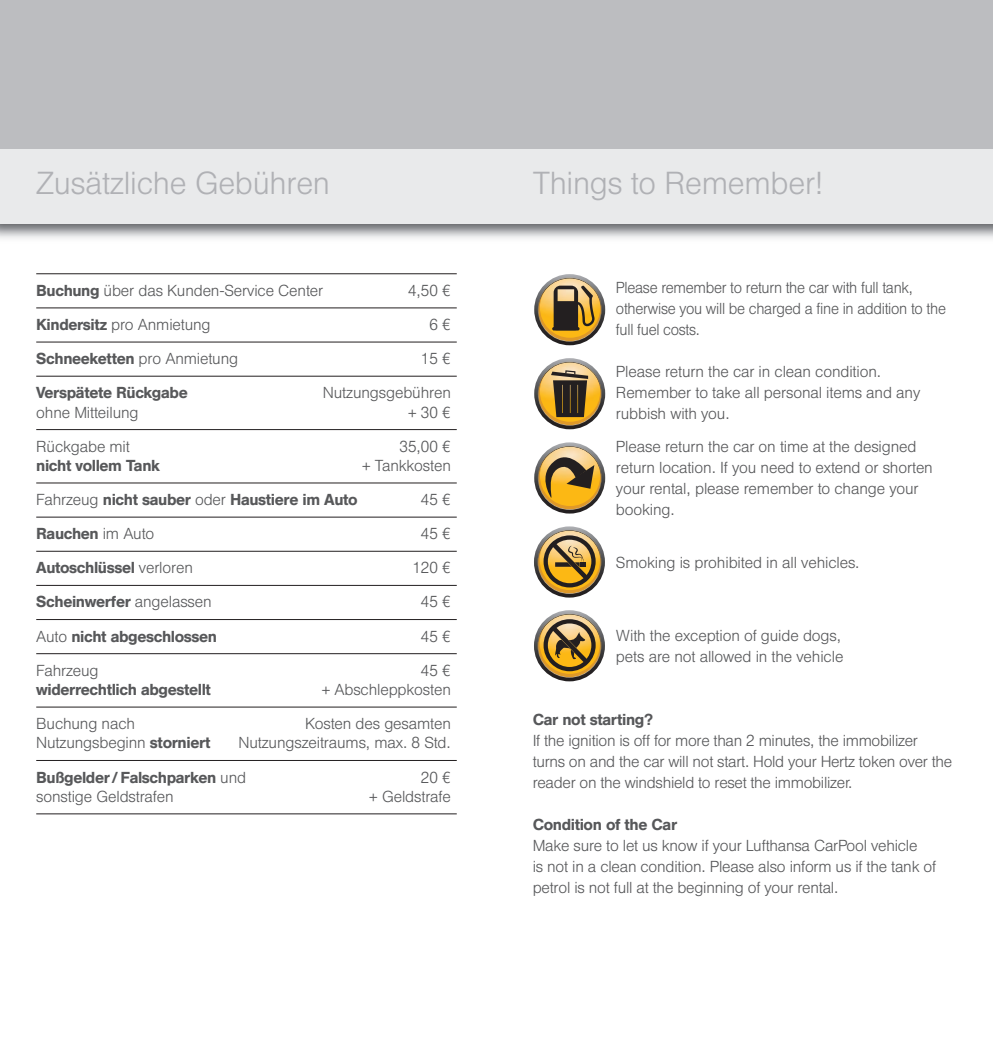
<style>
.page{position:relative;width:993px;height:1042px;background:#fff}
.page>*{position:absolute;margin:0;border:0;box-sizing:border-box;transform-origin:0 0}
.t1{font:300 31.5px "Helvetica DLH";color:#b0b1b5}
.t2{font:300 15.75px/21px "Helvetica DLH";color:#57585a}
.t3{font:500 15.75px "Helvetica DLH";color:#57585a}
.t4{font:300 15.75px/21px "Helvetica DLH";color:#57585a;scale:.95 1}
.s1{font-weight:500}
.s2{font-weight:300}
</style>
<div class="page">
<div style="left:0;top:0;width:992px;height:223px;background:#bcbdc0"></div>
<div style="left:0;top:149px;width:992px;height:74px;background:#e9eaeb"></div>
<hr style="left:36px;top:273px;width:420px;height:1px;background:#231f20">
<hr style="left:36px;top:307px;width:420px;height:1px;background:#231f20">
<hr style="left:36px;top:342px;width:420px;height:1px;background:#231f20">
<hr style="left:36px;top:376px;width:420px;height:1px;background:#231f20">
<hr style="left:36px;top:429px;width:420px;height:1px;background:#231f20">
<hr style="left:36px;top:482px;width:420px;height:1px;background:#231f20">
<hr style="left:36px;top:517px;width:420px;height:1px;background:#231f20">
<hr style="left:36px;top:551px;width:420px;height:1px;background:#231f20">
<hr style="left:36px;top:585px;width:420px;height:1px;background:#231f20">
<hr style="left:36px;top:619px;width:420px;height:1px;background:#231f20">
<hr style="left:36px;top:653px;width:420px;height:1px;background:#231f20">
<hr style="left:36px;top:706px;width:420px;height:1px;background:#231f20">
<hr style="left:36px;top:760px;width:420px;height:1px;background:#231f20">
<hr style="left:36px;top:813px;width:420px;height:1px;background:#231f20">
<svg style="left:534px;top:610px;width:70px;height:71px"></svg>
<svg style="left:534px;top:526px;width:70px;height:71px"></svg>
<svg style="left:534px;top:442px;width:71px;height:71px"></svg>
<svg style="left:534px;top:358px;width:71px;height:71px"></svg>
<svg style="left:534px;top:274px;width:71px;height:71px"></svg>
<h1 class="t1" style="left:36px;top:165px;width:295px">Zusätzliche Gebühren</h1>
<h1 class="t1" style="left:532px;top:165px;width:292px">Things to Remember!</h1>
<p class="t2" style="left:36px;top:280px;width:288px"><span class="s1">Buchung</span> über das Kunden-Service Center</p>
<p class="t2" style="left:408px;top:280px;width:44px">4,50 €</p>
<p class="t2" style="left:36px;top:314px;width:176px"><span class="s1">Kindersitz</span> pro Anmietung</p>
<p class="t2" style="left:429px;top:314px;width:23px">6 €</p>
<p class="t3" style="left:36px;top:349px;width:203px">Schneeketten <span class="s2">pro Anmietung</span></p>
<p class="t2" style="left:421px;top:348px;width:31px">15 €</p>
<p class="t3" style="left:36px;top:383px;width:152px">Verspätete Rückgabe</p>
<p class="t2" style="left:323px;top:382px;width:129px">Nutzungsgebühren</p>
<p class="t2" style="left:36px;top:402px;width:104px">ohne Mitteilung</p>
<p class="t2" style="left:408px;top:402px;width:44px">+30€</p>
<p class="t2" style="left:36px;top:436px;width:95px">Rückgabe mit</p>
<p class="t2" style="left:399px;top:436px;width:53px">35,00 €</p>
<p class="t3" style="left:36px;top:456px;width:125px">nicht vollem Tank</p>
<p class="t2" style="left:362px;top:455px;width:90px">+ Tankkosten</p>
<p class="t3" style="left:36px;top:490px;width:322px"><span class="s2">Fahrzeug</span> nicht sauber <span class="s2">oder</span> Haustiere im Auto</p>
<p class="t2" style="left:421px;top:489px;width:31px">45 €</p>
<p class="t3" style="left:36px;top:524px;width:119px">Rauchen <span class="s2">im Auto</span></p>
<p class="t2" style="left:421px;top:523px;width:31px">45 €</p>
<p class="t3" style="left:36px;top:558px;width:158px">Autoschlüssel <span class="s2">verloren</span></p>
<p class="t2" style="left:412px;top:557px;width:40px">120 €</p>
<p class="t3" style="left:36px;top:593px;width:177px">Scheinwerfer <span class="s2">angelassen</span></p>
<p class="t2" style="left:421px;top:591px;width:31px">45 €</p>
<p class="t3" style="left:36px;top:627px;width:182px"><span class="s2">Auto</span> nicht abgeschlossen</p>
<p class="t2" style="left:421px;top:626px;width:31px">45 €</p>
<p class="t2" style="left:36px;top:660px;width:64px">Fahrzeug</p>
<p class="t2" style="left:421px;top:660px;width:31px">45 €</p>
<p class="t3" style="left:36px;top:680px;width:176px">widerrechtlich abgestellt</p>
<p class="t2" style="left:321px;top:679px;width:130px">+ Abschleppkosten</p>
<p class="t2" style="left:36px;top:713px;width:100px">Buchung nach</p>
<p class="t2" style="left:305px;top:713px;width:147px">Kosten des gesamten</p>
<p class="t2" style="left:36px;top:732px;width:175px">Nutzungsbeginn <span class="s1">storniert</span></p>
<p class="t2" style="left:36px;top:726px;width:416px;line-height:34.1px;text-indent:202px">Nutzungszeitraums, max. 8 Std.<br><span class="s1">Bußgelder / Falschparken</span> und</p>
<p class="t2" style="left:421px;top:766px;width:31px">20 €</p>
<p class="t2" style="left:36px;top:786px;width:139px">sonstige Geldstrafen</p>
<p class="t2" style="left:369px;top:786px;width:83px">+ Geldstrafe</p>
<p class="t4" style="left:615px;top:277px;width:349px">Please remember to return the car with full tank, otherwise you will be charged a fine in addition to the full fuel costs.</p>
<p class="t2" style="left:615px;top:361px;width:305px">Please return the car in clean condition.<br>Remember to take all personal items and any rubbish with you.</p>
<p class="t2" style="left:615px;top:436px;width:318px">Please return the car on time at the designed return location. If you need to extend or shorten your rental, please remember to change your booking.</p>
<p class="t2" style="left:615px;top:552px;width:245px">Smoking is prohibited in all vehicles.</p>
<p class="t2" style="left:615px;top:625px;width:229px">With the exception of guide dogs, pets are not allowed in the vehicle</p>
<p class="t3" style="left:532px;top:710px;width:121px">Car not starting?</p>
<p class="t2" style="left:532px;top:730px;width:420px">If the ignition is off for more than 2 minutes, the immobilizer turns on and the car will not start. Hold your Hertz token over the reader on the windshield to reset the immobilizer.</p>
<p class="t3" style="left:532px;top:815px;width:145px">Condition of the Car</p>
<p class="t2" style="left:532px;top:835px;width:404px">Make sure to let us know if your Lufthansa CarPool vehicle<br>is not in a clean condition. Please also inform us if the tank of petrol is not full at the beginning of your rental.</p>
</div>
